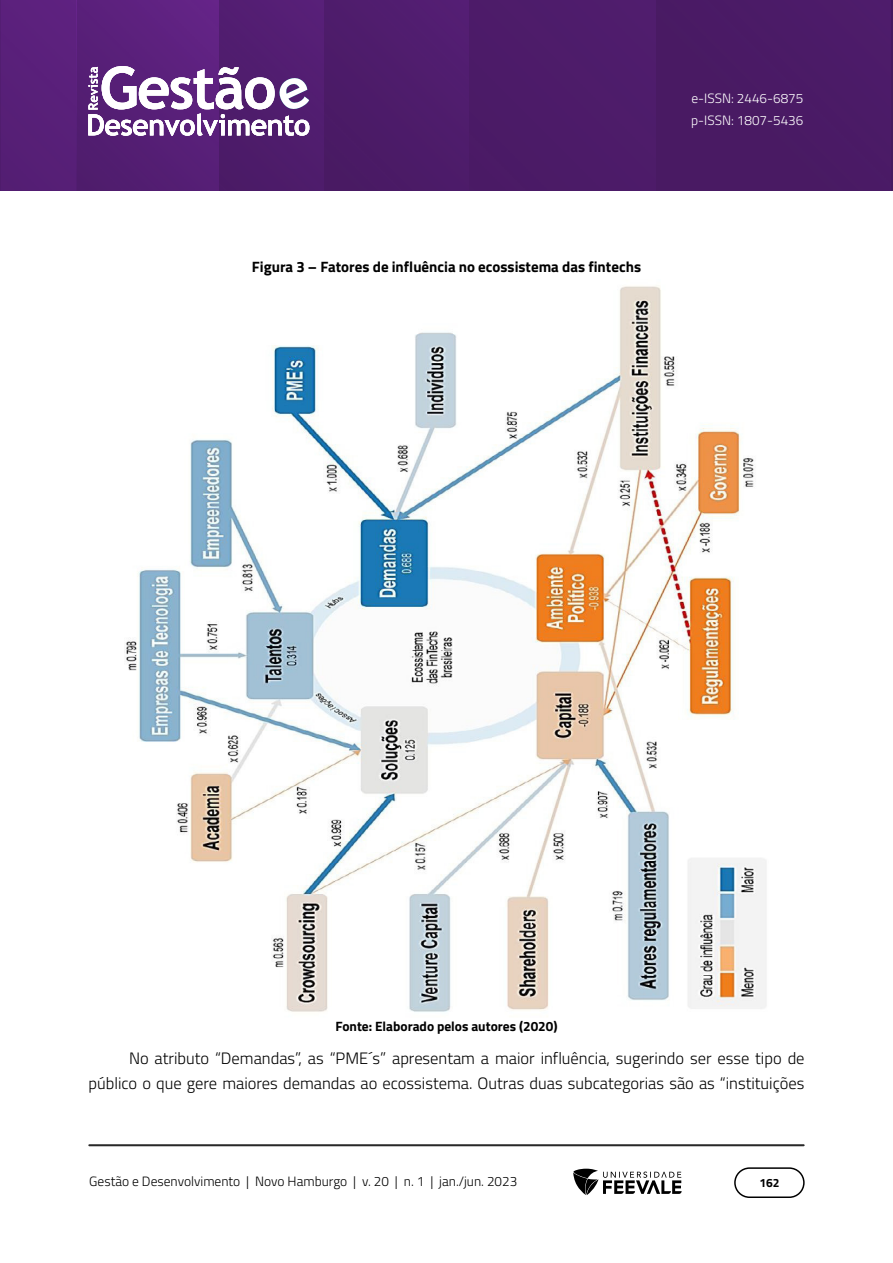
<style>
.page{position:relative;width:893px;height:1263px;background:#fff}
.page>*{position:absolute;margin:0;border:0;box-sizing:border-box;transform-origin:0 0}
.Corpo_de_texto{font:300 16.5px/25.5px "Titillium Web";color:#000;text-align:right}
.Legenda_FIGURA{font:700 15px "Titillium Web";color:#000}
.t1{font:300 13.5px "Titillium Web";color:#000}
.fonte_FIGURA{font:700 13.5px "Titillium Web";color:#000}
.t2{font:300 13.5px/22.5px "Titillium Web";color:#fff}
.t3{font:700 12px "Titillium Web";color:#000}
</style>
<div class="page">
<img style="left:0;top:0;width:890px;height:191px">
<hr style="left:219px;top:0;width:1px;height:191px;background:#4f1d6d">
<img style="left:76px;top:0;width:1px;height:191px">
<hr style="left:657px;top:0;width:1px;height:191px;background:#491a63">
<hr style="left:89px;top:1144px;width:715px;height:2px;background:#282828">
<div style="left:734px;top:1167px;width:71px;height:31px;border:2px solid #000;border-radius:15px"></div>
<svg style="left:573px;top:1169px;width:109px;height:26px"></svg>
<svg style="left:88px;top:66px;width:221px;height:70px"></svg>
<img style="left:125px;top:286px;width:641px;height:726px">
<p class="t2" style="left:691px;top:86px;width:114px">e-ISSN: 2446-6875 p-ISSN: 1807-5436</p>
<p class="Legenda_FIGURA" style="left:252px;top:255px;width:391px">Figura 3 – Fatores de influência no ecossistema das fintechs</p>
<p class="fonte_FIGURA" style="left:335px;top:1016px;width:224px">Fonte: Elaborado pelos autores (2020)</p>
<p class="Corpo_de_texto" style="left:88px;top:1045px;width:717px">No atributo “Demandas”, as “PME´s” apresentam a maior influência, sugerindo ser esse tipo de público o que gere maiores demandas ao ecossistema. Outras duas subcategorias são as “instituições</p>
<p class="t1" style="left:89px;top:1171px;width:429px">Gestão e Desenvolvimento | Novo Hamburgo | v. 20 | n. 1 | jan./jun. 2023</p>
<p class="t3" style="left:759px;top:1174px;width:22px">162</p>
</div>
